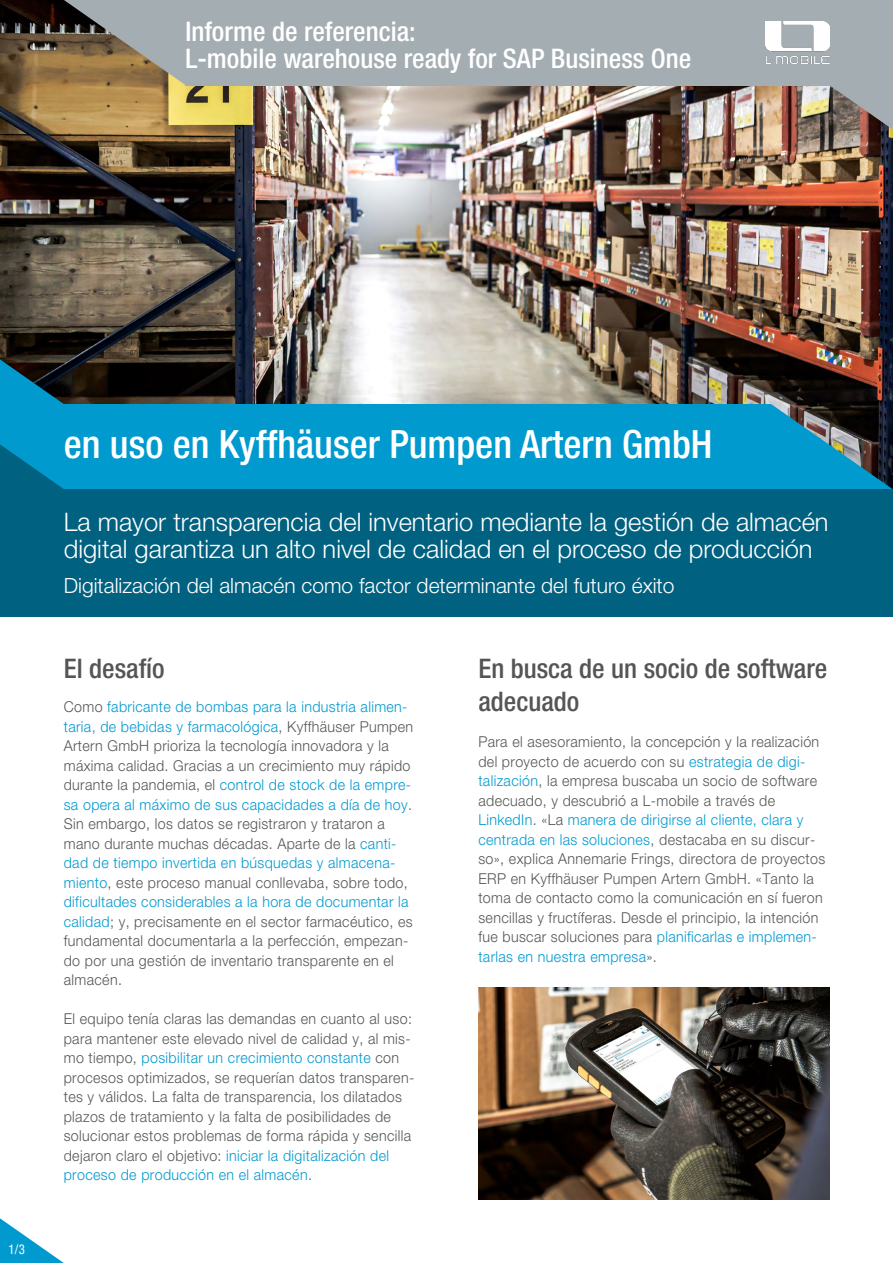
<style>
.page{position:relative;width:893px;height:1263px;background:#fff}
.page>*{position:absolute;margin:0;border:0;box-sizing:border-box;transform-origin:0 0}
.t1{font:500 condensed 39px "Helvetica Neue LT Pro";color:#fff}
.t2{font:500 condensed 27px/27px "Helvetica Neue LT Pro";color:#fff}
.t3{font:500 condensed 27px "Helvetica Neue LT Pro";color:#545656}
.t4{font:300 25.5px/27px "Helvetica Neue LT Pro";color:#fff}
.t5{font:300 21px "Helvetica Neue LT Pro";color:#fff}
.t6{font:300 15px/19.5px "Helvetica Neue LT Pro";letter-spacing:.025em;color:#545656;scale:.95 1}
.t7{font:300 15px "Helvetica Neue LT Pro";letter-spacing:.025em;color:#0099d0;scale:.95 1}
.t8{font:condensed 13.5px "Helvetica Neue LT Pro";color:#fff;scale:.95 1}
.s1{color:#545656}
.s2{color:#0099d0}
</style>
<div class="page">
<img style="left:0;top:0;width:893px;height:404px">
<img style="left:478px;top:987px;width:351px;height:212px">
<svg style="left:829px;top:85px;width:64px;height:60px;background:#827875"></svg>
<svg style="left:64px;top:0;width:121px;height:85px;background:#8f8778"></svg>
<div style="left:185px;top:0;width:708px;height:85px;background:#a4adb2"></div>
<img style="left:765px;top:21px;width:64px;height:43px">
<svg style="left:0;top:1218px;width:64px;height:45px"></svg>
<svg style="left:770px;top:404px;width:123px;height:85px;background:#216b86"></svg>
<div style="left:0;top:404px;width:770px;height:85px;background:#009ace"></div>
<div style="left:0;top:489px;width:893px;height:128px;background:#006180"></div>
<svg style="left:0;top:359px;width:64px;height:130px"></svg>
<h2 class="t2" style="left:185px;top:17px;width:508px">Informe de referencia:<br>L-mobile warehouse ready for SAP Business One</h2>
<p class="t8" style="left:9px;top:1242px;width:19px">1/3</p>
<h1 class="t1" style="left:64px;top:421px;width:650px">en uso en Kyffhäuser Pumpen Artern GmbH</h1>
<h3 class="t4" style="left:64px;top:508px;width:766px">La mayor transparencia del inventario mediante la gestión de almacén digital garantiza un alto nivel de calidad en el proceso de producción</h3>
<h3 class="t5" style="left:64px;top:572px;width:612px">Digitalización del almacén como factor determinante del futuro éxito</h3>
<h2 class="t3" style="left:64px;top:653px;width:102px">El desafío</h2>
<h2 class="t3" style="left:478px;top:653px;width:350px">En busca de un socio de software</h2>
<p class="t7" style="left:64px;top:698px;width:363px"><span class="s1">Como</span> fabricante de bombas para la industria alimen-</p>
<h2 class="t3" style="left:478px;top:685px;width:102px">adecuado</h2>
<p class="t6" style="left:64px;top:716px;width:369px"><span class="s2">taria, de bebidas y farmacológica</span>, Kyffhäuser Pumpen Artern GmbH prioriza la tecnología innovadora y la máxima calidad. Gracias a un crecimiento muy rápido durante la pandemia, el <span class="s2">control de stock de la empre&shy;sa opera al máximo de sus capacidades a día de hoy</span>.<br>Sin embargo, los datos se registraron y trataron a mano durante muchas décadas. Aparte de la <span class="s2">canti&shy;dad de tiempo invertida en búsquedas y almacena&shy;miento</span>, este proceso manual conllevaba, sobre todo, <span class="s2">dificultades considerables a la hora de documentar la calidad</span>; y, precisamente en el sector farmacéutico, es fundamental documentarla a la perfección, empezan&shy;do por una gestión de inventario transparente en el almacén.</p>
<p class="t6" style="left:64px;top:1009px;width:370px">El equipo tenía claras las demandas en cuanto al uso: para mantener este elevado nivel de calidad y, al mis&shy;mo tiempo, <span class="s2">posibilitar un crecimiento constante</span> con procesos optimizados, se requerían datos transparen&shy;tes y válidos. La falta de transparencia, los dilatados plazos de tratamiento y la falta de posibilidades de solucionar estos problemas de forma rápida y sencilla dejaron claro el objetivo: <span class="s2">iniciar la digitalización del proceso de producción en el almacén</span>.</p>
<p class="t6" style="left:478px;top:732px;width:367px">Para el asesoramiento, la concepción y la realización del proyecto de acuerdo con su <span class="s2">estrategia de digi&shy;talización</span>, la empresa buscaba un socio de software adecuado, y descubrió a L-mobile a través de <span class="s2">LinkedIn</span>. «La <span class="s2">manera de dirigirse al cliente, clara y centrada en las soluciones</span>, destacaba en su discur&shy;so», explica Annemarie Frings, directora de proyectos ERP en Kyffhäuser Pumpen Artern GmbH. «Tanto la toma de contacto como la comunicación en sí fueron sencillas y fructíferas. Desde el principio, la intención fue buscar soluciones para <span class="s2">planificarlas e implemen&shy;tarlas en nuestra empresa</span>».</p>
</div>
